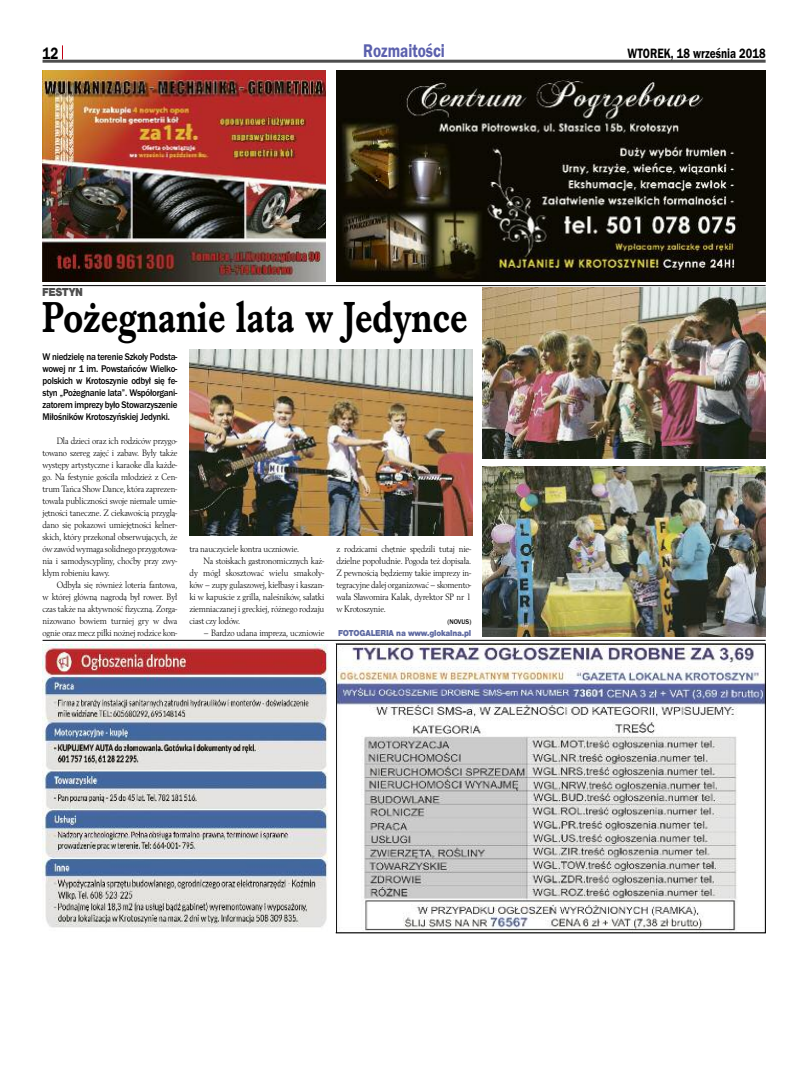
<style>
.page{position:relative;width:794px;height:1092px;background:#fff}
.page>*{position:absolute;margin:0;border:0;box-sizing:border-box;transform-origin:0 0}
.t1{font:700 45px "Imprint URWTCE";color:#000;scale:.8 1}
.t2{font:19px "Franklin Got URWTCE Dem";color:#5b60ad;scale:.8 1}
.t3{font:17px "Franklin Got URWTCE Dem";color:#000;scale:.8 1}
.t4{font:14px "Franklin Got URWTCE Dem";color:#000;scale:.8 1}
.t5{font:900 12px "Nimbus San TCE";letter-spacing:-.035em;color:#4d4d4d;scale:.9 1}
.t6{font:500 10px/12px "Franklin Got URWTCE";letter-spacing:-.025em;color:#000;text-align:justify;scale:.9 1}
.t7{font:9.6px/12px "Berling TCE";letter-spacing:-.015em;color:#000;text-align:justify;scale:.9 1}
.t8{font:9.6px "Berling TCE";letter-spacing:.005em;color:#000;scale:.9 1}
.t9{font:900 9px "Nimbus San TCE";letter-spacing:-.025em;color:#5e69a1;scale:.9 1}
.t10{font:500 7px "Franklin Got URWTCE";color:#000;scale:.95 1}
</style>
<div class="page">
<hr style="left:43px;top:60px;width:722px;height:3px;background:#4d4d4d">
<svg style="left:62px;top:45px;width:1px;height:14px"></svg>
<img style="left:338px;top:645px;width:425px;height:286px">
<div style="left:336px;top:643px;width:429px;height:290px;border:1px solid #000"></div>
<img style="left:43px;top:644px;width:285px;height:284px">
<hr style="left:43px;top:639px;width:722px;height:1px;background:#000">
<svg style="left:189px;top:535px;width:283px;height:1px"></svg>
<img style="left:189px;top:349px;width:283px;height:186px">
<img style="left:483px;top:287px;width:282px;height:171px">
<img style="left:483px;top:466px;width:282px;height:170px">
<hr style="left:43px;top:285px;width:722px;height:1px;background:#000">
<img style="left:43px;top:71px;width:282px;height:210px">
<img style="left:336px;top:71px;width:429px;height:210px">
<h3 class="t3" style="left:43px;top:43px;width:21px">12</h3>
<h2 class="t2" style="left:363px;top:40px;width:103px">Rozmaitości</h2>
<h3 class="t4" style="left:627px;top:45px;width:174px">WTOREK, 18 września 2018</h3>
<p class="t5" style="left:42px;top:284px;width:47px">FESTYN</p>
<h1 class="t1" style="left:42px;top:290px;width:533px">Pożegnanie lata w Jedynce</h1>
<p class="t6" style="left:43px;top:351px;width:151px">W niedzielę na terenie Szkoły Podsta&shy;wowej nr 1 im. Powstańców Wielko&shy;polskich w Krotoszynie odbył się fe&shy;styn „Pożegnanie lata”. Współorgani&shy;zatorem imprezy było Stowarzyszenie Miłośników Krotoszyńskiej Jedynki.</p>
<p class="t7" style="left:43px;top:435px;width:151px;text-indent:14px">Dla dzieci oraz ich rodziców przygo&shy;towano szereg zajęć i zabaw. Były także występy artystyczne i karaoke dla każde&shy;go. Na festynie gościła młodzież z Cen&shy;trum Tańca Show Dance, która zaprezen&shy;towała publiczności swoje niemałe umie&shy;jętności taneczne. Z ciekawością przyglą&shy;dano się pokazowi umiejętności kelner&shy;skich, który przekonał obserwujących, że ówzawódwymaga solidnego przygotowa&shy;nia i samodyscypliny, choćby przy zwy&shy;kłym robieniu kawy.</p>
<p class="t7" style="left:43px;top:579px;width:151px;text-indent:14px">Odbyła się również loteria fantowa, w której główną nagrodą był rower. Był czas także na aktywność fizyczną. Zorga&shy;nizowano bowiem turniej gry w dwa ognie oraz mecz piłki nożnej rodzice kon-</p>
<p class="t7" style="left:189px;top:543px;width:124px">tra nauczyciele kontra uczniowie.</p>
<p class="t7" style="left:204px;top:555px;width:135px">Na stoiskach gastronomicznych każ-</p>
<p class="t8" style="left:189px;top:567px;width:151px">dy mógł skosztować wielu smakoły-</p>
<p class="t7" style="left:189px;top:579px;width:151px">ków – zupy gulaszowej, kiełbasy i kaszan-</p>
<p class="t7" style="left:189px;top:591px;width:151px">ki w kapuście z grilla, naleśników, sałatki</p>
<p class="t7" style="left:189px;top:603px;width:151px">ziemniaczanej i greckiej, różnego rodzaju</p>
<p class="t7" style="left:189px;top:615px;width:58px">ciast czy lodów.</p>
<p class="t7" style="left:204px;top:627px;width:136px">– Bardzo udana impreza, uczniowie</p>
<p class="t7" style="left:336px;top:543px;width:151px">z rodzicami chętnie spędzili tutaj nie&shy;dzielne popołudnie. Pogoda też dopisała.<br>Z pewnością będziemy takie imprezy in&shy;tegracyjne dalej organizować – skomento&shy;wała Sławomira Kalak, dyrektor SP nr 1 w Krotoszynie.</p>
<p class="t10" style="left:447px;top:617px;width:26px">(NOVUS)</p>
<p class="t9" style="left:338px;top:628px;width:149px">FOTOGALERIA na www.glokalna.pl</p>
</div>
